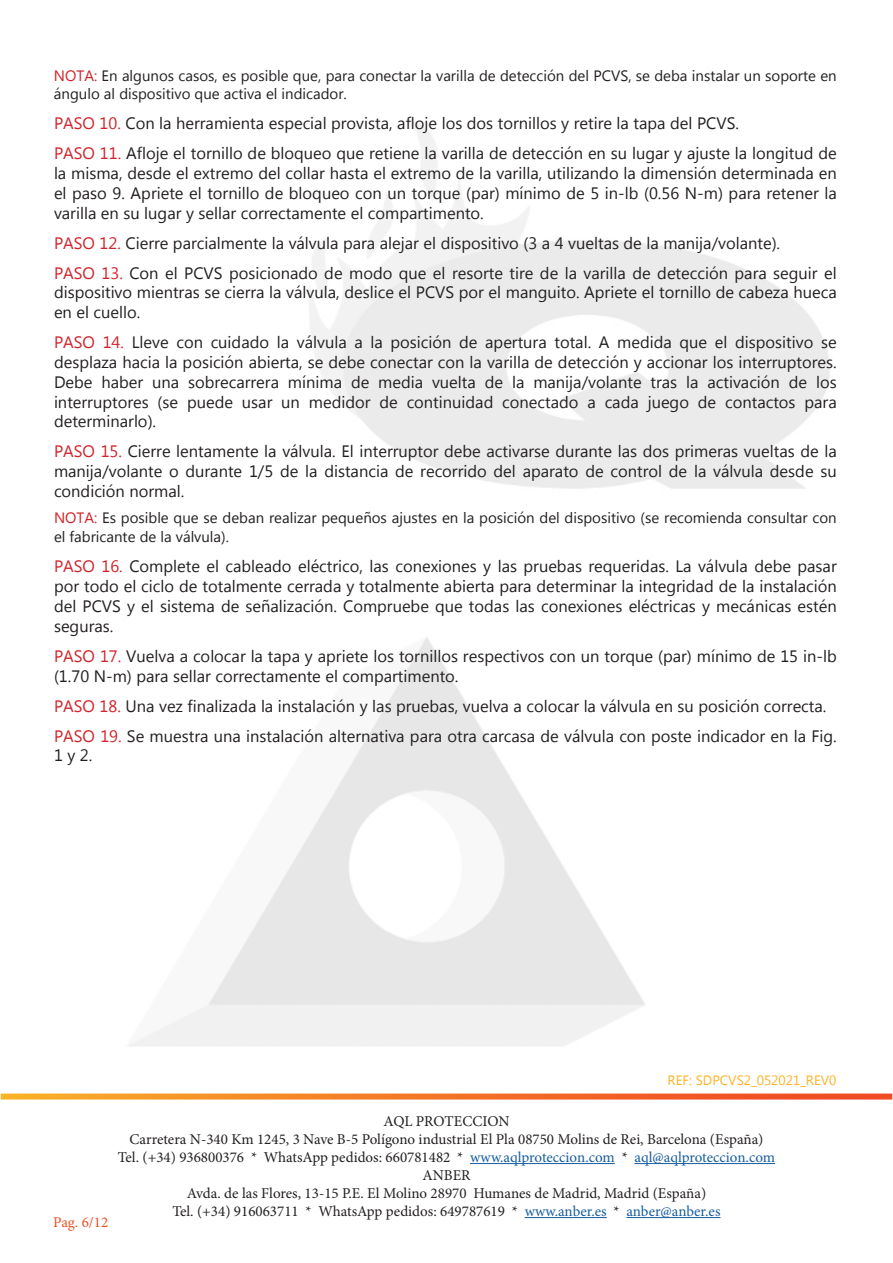
<style>
.page{position:relative;width:893px;height:1263px;background:#fff}
.page>*{position:absolute;margin:0;border:0;box-sizing:border-box;transform-origin:0 0}
.t1{font:16.5px/19.8px "Microsoft New Tai Lue";color:#231f20}
.t2{font:15px/18px "Minion Pro";color:#231f20;text-align:center}
.t3{font:15px/18px "Microsoft New Tai Lue";color:#231f20}
.t4{font:15px "Minion Pro";color:#f05126}
.t5{font:13.5px "Microsoft New Tai Lue";color:#fcb325}
.s1{color:#d1232a}
.s2{color:#175d9e}
</style>
<div class="page">
<svg style="left:1px;top:1093px;width:891px;height:6px;background:#f4823a"></svg>
<hr style="left:470px;top:1163px;width:145px;height:1px;background:#175d9e">
<hr style="left:634px;top:1163px;width:141px;height:1px;background:#175d9e">
<hr style="left:525px;top:1217px;width:82px;height:1px;background:#175d9e">
<hr style="left:626px;top:1217px;width:94px;height:1px;background:#175d9e">
<p class="t3" style="left:54px;top:68px;width:784px"><span class="s1">NOTA:</span> En algunos casos, es posible que, para conectar la varilla de detección del PCVS, se deba instalar un soporte en ángulo al dispositivo que activa el indicador.</p>
<p class="t1" style="left:54px;top:110px;width:784px;line-height:30px"><span class="s1">PASO 10.</span> Con la herramienta especial provista, afloje los dos tornillos y retire la tapa del PCVS.<br><span class="s1">PASO 11.</span> Afloje el tornillo de bloqueo que retiene la varilla de detección en su lugar y ajuste la longitud de</p>
<p class="t1" style="left:54px;top:165px;width:784px;text-align:justify">la misma, desde el extremo del collar hasta el extremo de la varilla, utilizando la dimensión determinada en el paso 9. Apriete el tornillo de bloqueo con un torque (par) mínimo de 5 in-lb (0.56 N-m) para retener la varilla en su lugar y sellar correctamente el compartimento.</p>
<p class="t1" style="left:54px;top:229px;width:784px;line-height:30px"><span class="s1">PASO 12.</span> Cierre parcialmente la válvula para alejar el dispositivo (3 a 4 vueltas de la manija/volante).<br><span class="s1">PASO 13.</span> Con el PCVS posicionado de modo que el resorte tire de la varilla de detección para seguir el</p>
<p class="t1" style="left:54px;top:284px;width:784px">dispositivo mientras se cierra la válvula, deslice el PCVS por el manguito. Apriete el tornillo de cabeza hueca en el cuello.</p>
<p class="t1" style="left:54px;top:334px;width:784px;text-align:justify"><span class="s1">PASO 14.</span> Lleve con cuidado la válvula a la posición de apertura total. A medida que el dispositivo se desplaza hacia la posición abierta, se debe conectar con la varilla de detección y accionar los interruptores.<br>Debe haber una sobrecarrera mínima de media vuelta de la manija/volante tras la activación de los interruptores (se puede usar un medidor de continuidad conectado a cada juego de contactos para determinarlo).</p>
<p class="t1" style="left:54px;top:443px;width:784px;text-align:justify"><span class="s1">PASO 15.</span> Cierre lentamente la válvula. El interruptor debe activarse durante las dos primeras vueltas de la manija/volante o durante 1/5 de la distancia de recorrido del aparato de control de la válvula desde su condición normal.</p>
<p class="t3" style="left:54px;top:509px;width:784px;line-height:19.8px"><span class="s1">NOTA:</span> Es posible que se deban realizar pequeños ajustes en la posición del dispositivo (se recomienda consultar con el fabricante de la válvula).</p>
<p class="t1" style="left:54px;top:558px;width:784px;text-align:justify"><span class="s1">PASO 16.</span> Complete el cableado eléctrico, las conexiones y las pruebas requeridas. La válvula debe pasar por todo el ciclo de totalmente cerrada y totalmente abierta para determinar la integridad de la instalación del PCVS y el sistema de señalización. Compruebe que todas las conexiones eléctricas y mecánicas estén seguras.</p>
<p class="t1" style="left:54px;top:647px;width:784px"><span class="s1">PASO 17.</span> Vuelva a colocar la tapa y apriete los tornillos respectivos con un torque (par) mínimo de 15 in-lb (1.70 N-m) para sellar correctamente el compartimento.</p>
<p class="t1" style="left:54px;top:692px;width:784px;line-height:30px"><span class="s1">PASO 18.</span> Una vez finalizada la instalación y las pruebas, vuelva a colocar la válvula en su posición correcta.<br><span class="s1">PASO 19.</span> Se muestra una instalación alternativa para otra carcasa de válvula con poste indicador en la Fig.</p>
<p class="t1" style="left:54px;top:747px;width:40px">1 y 2.</p>
<p class="t4" style="left:53px;top:1212px;width:57px">Pag. 6/12</p>
<p class="t5" style="left:668px;top:1072px;width:170px">REF: SDPCVS2_052021_REV0</p>
<p class="t2" style="left:118px;top:1112px;width:659px">AQL PROTECCION<br>Carretera N-340 Km 1245, 3 Nave B-5 Polígono industrial El Pla 08750 Molins de Rei, Barcelona (España)<br>Tel. (+34) 936800376 * WhatsApp pedidos: 660781482 * <span class="s2">www.aqlproteccion.com</span> * <span class="s2">aql@aqlproteccion.com </span>ANBER<br>Avda. de las Flores, 13-15 P.E. El Molino 28970 Humanes de Madrid, Madrid (España)<br>Tel. (+34) 916063711 * WhatsApp pedidos: 649787619 * <span class="s2">www.anber.es</span> * <span class="s2">anber@anber.es</span></p>
</div>
